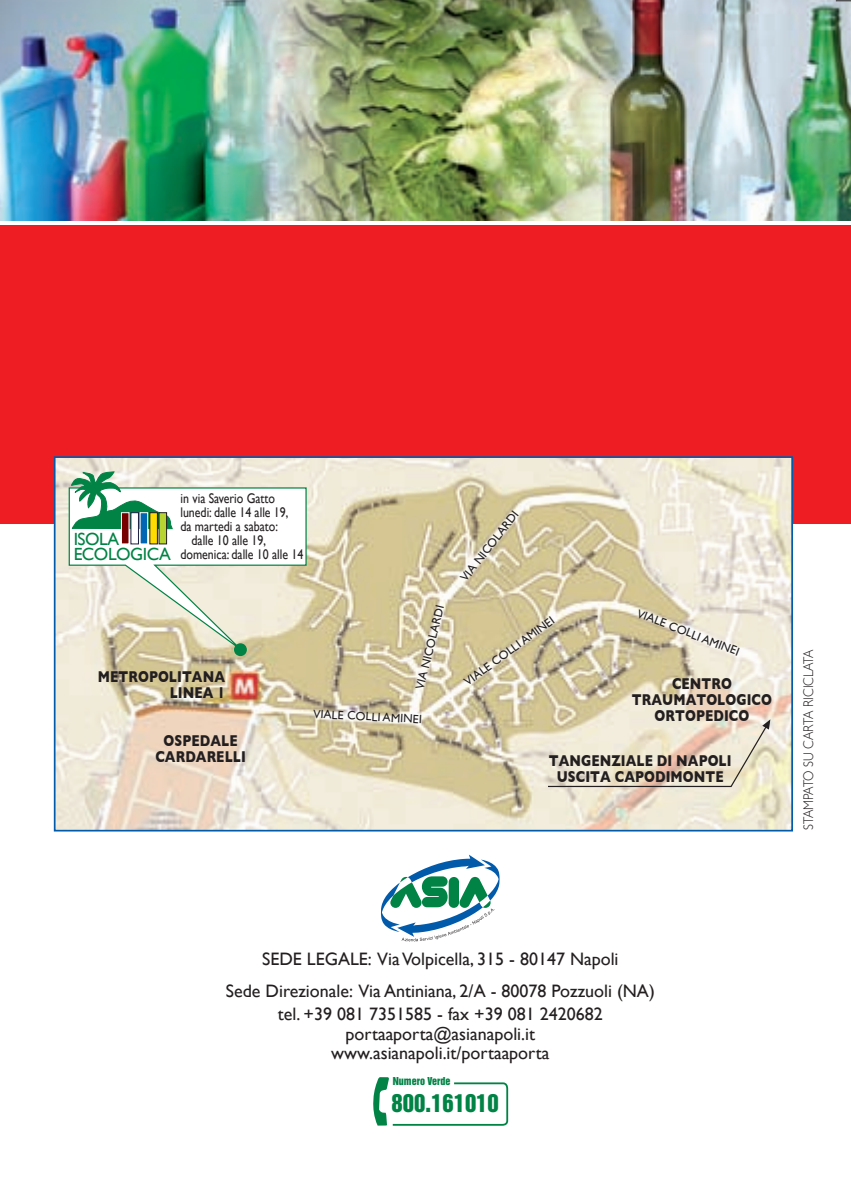
<style>
.page{position:relative;width:851px;height:1191px;background:#fff}
.page>*{position:absolute;margin:0;border:0;box-sizing:border-box;transform-origin:0 0}
.t1{font:22.6px "Helvetica Inserat Cyr Upright";color:#008345}
.t2{font:18px/19.6px "Gill Sans";color:#231f20;text-align:center}
.t3{font:17.6px/15.6px "Gill Sans";letter-spacing:-.025em;color:#008345}
.t4{font:700 16px/16px "Gill Sans";letter-spacing:.005em;color:#231f20;text-align:center;scale:.8 1}
.t5{font:14px "Gill Sans";color:#231f20;scale:.85 1}
.t6{font:300 14px "Gill Sans";color:#231f20;scale:.9 1}
.t7{font:12px "Gill Sans";color:#231f20}
.t8{font:10px "Helvetica Inserat Cyr Upright";color:#008345}
</style>
<div class="page">
<img style="left:0;top:0;width:850px;height:220px">
<svg style="left:381px;top:854px;width:118px;height:87px"></svg>
<svg style="left:373px;top:1077px;width:136px;height:49px"></svg>
<div style="left:0;top:225px;width:850px;height:299px;background:#ee1d23"></div>
<img style="left:57px;top:459px;width:732px;height:369px">
<div style="left:54px;top:456px;width:738px;height:375px;border:2px solid #015aaa"></div>
<svg style="left:546px;top:719px;width:224px;height:68px;background:#e7ddc8"></svg>
<svg style="left:68px;top:487px;width:239px;height:173px"></svg>
<svg style="left:71px;top:471px;width:102px;height:58px;background:#98c8ae"></svg>
<div style="left:140px;top:512px;width:8px;height:32px;background:#0166b3;border:1px solid #fff"></div>
<div style="left:121px;top:512px;width:8px;height:32px;background:#770100;border:1px solid #fff"></div>
<div style="left:131px;top:512px;width:8px;height:32px;background:#fff;border:1px solid #1d2042"></div>
<div style="left:150px;top:512px;width:7px;height:32px;background:#ffdc01"></div>
<div style="left:159px;top:512px;width:8px;height:32px;background:#b8d432;border:1px solid #231f20"></div>
<svg style="left:835px;top:0;width:16px;height:1px"></svg>
<p class="t3" style="left:74px;top:531px;width:99px">ISOLA<br>ECOLOGICA</p>
<p class="t5" style="left:180px;top:490px;width:113px">in via Saverio Gatto</p>
<p class="t5" style="left:180px;top:504px;width:129px">lunedi: dalle 14 alle 19,</p>
<p class="t5" style="left:180px;top:518px;width:116px">da martedi a sabato:</p>
<p class="t5" style="left:191px;top:532px;width:89px">dalle 10 alle 19,</p>
<p class="t5" style="left:180px;top:546px;width:146px">domenica: dalle 10 alle 14</p>
<p class="t4" style="left:98px;top:668px;width:160px;text-align:right">METROPOLITANA<br>LINEA 1</p>
<p class="t4" style="left:155px;top:732px;width:114px">OSPEDALE<br>CARDARELLI</p>
<p class="t7" style="left:457px;top:575px;width:88px;rotate:-52deg">VIA NICOLARDI</p>
<p class="t7" style="left:412px;top:687px;width:88px;rotate:-76deg">VIA NICOLARDI</p>
<p class="t7" style="left:461px;top:677px;width:110px;rotate:-36deg">VIALE COLLI AMINEI</p>
<p class="t7" style="left:640px;top:606px;width:110px;rotate:21deg">VIALE COLLI AMINEI</p>
<p class="t4" style="left:631px;top:675px;width:177px">CENTRO<br>TRAUMATOLOGICO</p>
<p class="t7" style="left:314px;top:706px;width:110px;rotate:3deg">VIALE COLLI AMINEI</p>
<p class="t4" style="left:654px;top:707px;width:120px">ORTOPEDICO</p>
<p class="t4" style="left:549px;top:752px;width:230px">TANGENZIALE DI NAPOLI<br>USCITA CAPODIMONTE</p>
<p class="t6" style="left:800px;top:830px;width:202px;rotate:-90deg">STAMPATO SU CARTA RICICLATA</p>
<p class="t2" style="left:226px;top:942px;width:430px;line-height:32.4px">SEDE LEGALE: Via Volpicella, 315 - 80147 Napoli<br>Sede Direzionale: Via Antiniana, 2/A - 80078 Pozzuoli (NA)</p>
<p class="t2" style="left:278px;top:1004px;width:326px">tel. +39 081 7351585 - fax +39 081 2420682 portaaporta@asianapoli.it www.asianapoli.it/portaaporta</p>
<p class="t8" style="left:392px;top:1076px;width:59px">Numero Verde</p>
<p class="t1" style="left:391px;top:1092px;width:109px">800.161010</p>
</div>
